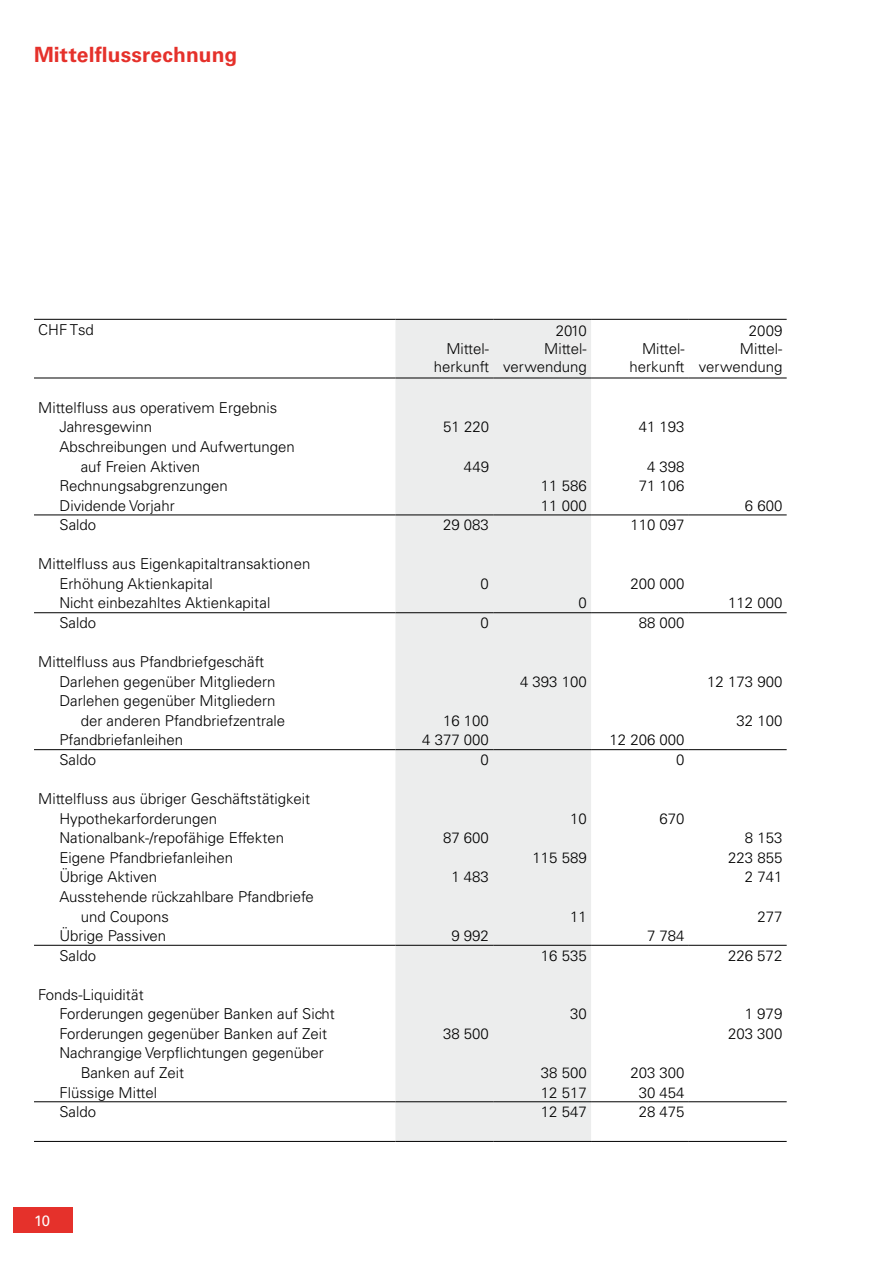
<style>
.page{position:relative;width:893px;height:1263px;background:#fff}
.page>*{position:absolute;margin:0;border:0;box-sizing:border-box;transform-origin:0 0}
.t1{font:700 21px "Univers LT Std";letter-spacing:.005em;color:#e5312b}
.t2{font:300 15px/19.5px "Univers LT Std";color:#000}
.t3{font:15px "Univers LT Std";color:#fff}
</style>
<div class="page">
<div style="left:13px;top:1208px;width:59px;height:25px;background:#e5312b"></div>
<div style="left:395px;top:320px;width:196px;height:821px;background:#eceded"></div>
<hr style="left:34px;top:319px;width:361px;height:1px;background:#000">
<hr style="left:395px;top:319px;width:98px;height:1px;background:#000">
<hr style="left:493px;top:319px;width:98px;height:1px;background:#000">
<hr style="left:591px;top:319px;width:98px;height:1px;background:#000">
<hr style="left:689px;top:319px;width:98px;height:1px;background:#000">
<hr style="left:34px;top:378px;width:361px;height:1px;background:#000">
<hr style="left:395px;top:378px;width:98px;height:1px;background:#000">
<hr style="left:493px;top:378px;width:98px;height:1px;background:#000">
<hr style="left:591px;top:378px;width:98px;height:1px;background:#000">
<hr style="left:689px;top:378px;width:98px;height:1px;background:#000">
<hr style="left:34px;top:514px;width:361px;height:1px;background:#000">
<hr style="left:395px;top:514px;width:98px;height:1px;background:#000">
<hr style="left:493px;top:514px;width:98px;height:1px;background:#000">
<hr style="left:591px;top:514px;width:98px;height:1px;background:#000">
<hr style="left:689px;top:514px;width:98px;height:1px;background:#000">
<hr style="left:34px;top:612px;width:361px;height:1px;background:#000">
<hr style="left:395px;top:612px;width:98px;height:1px;background:#000">
<hr style="left:493px;top:612px;width:98px;height:1px;background:#000">
<hr style="left:591px;top:612px;width:98px;height:1px;background:#000">
<hr style="left:689px;top:612px;width:98px;height:1px;background:#000">
<hr style="left:34px;top:749px;width:361px;height:1px;background:#000">
<hr style="left:395px;top:749px;width:98px;height:1px;background:#000">
<hr style="left:493px;top:749px;width:98px;height:1px;background:#000">
<hr style="left:591px;top:749px;width:98px;height:1px;background:#000">
<hr style="left:689px;top:749px;width:98px;height:1px;background:#000">
<hr style="left:34px;top:945px;width:361px;height:1px;background:#000">
<hr style="left:395px;top:945px;width:98px;height:1px;background:#000">
<hr style="left:493px;top:945px;width:98px;height:1px;background:#000">
<hr style="left:591px;top:945px;width:98px;height:1px;background:#000">
<hr style="left:689px;top:945px;width:98px;height:1px;background:#000">
<hr style="left:34px;top:1141px;width:361px;height:1px;background:#000">
<hr style="left:395px;top:1141px;width:98px;height:1px;background:#000">
<hr style="left:493px;top:1141px;width:98px;height:1px;background:#000">
<hr style="left:591px;top:1141px;width:98px;height:1px;background:#000">
<hr style="left:689px;top:1141px;width:98px;height:1px;background:#000">
<hr style="left:34px;top:1101px;width:361px;height:1px;background:#000">
<hr style="left:395px;top:1101px;width:98px;height:1px;background:#000">
<hr style="left:493px;top:1101px;width:98px;height:1px;background:#000">
<hr style="left:591px;top:1101px;width:98px;height:1px;background:#000">
<hr style="left:689px;top:1101px;width:98px;height:1px;background:#000">
<h1 class="t1" style="left:34px;top:42px;width:205px">Mittelflussrechnung</h1>
<p class="t2" style="left:38px;top:320px;width:57px">CHF Tsd</p>
<p class="t2" style="left:60px;top:398px;width:219px;text-indent:-21px">Mittelfluss aus operativem Ergebnis<br>Jahresgewinn</p>
<p class="t2" style="left:81px;top:437px;width:216px;text-indent:-21px">Abschreibungen und Aufwertungen auf Freien Aktiven</p>
<p class="t2" style="left:434px;top:339px;width:57px;line-height:18px;text-align:right">Mittel&shy;herkunft</p>
<p class="t2" style="left:503px;top:321px;width:85px;line-height:18px;text-align:right">2010<br>Mittel&shy;verwendung</p>
<p class="t2" style="left:629px;top:339px;width:57px;line-height:18px;text-align:right">Mittel&shy;herkunft</p>
<p class="t2" style="left:699px;top:321px;width:85px;line-height:18px;text-align:right">2009<br>Mittel&shy;verwendung</p>
<p class="t2" style="left:443px;top:417px;width:47px">51 220</p>
<p class="t2" style="left:639px;top:417px;width:47px">41 193</p>
<p class="t2" style="left:464px;top:456px;width:27px">449</p>
<p class="t2" style="left:647px;top:456px;width:39px">4 398</p>
<p class="t2" style="left:60px;top:476px;width:170px">Rechnungsabgrenzungen</p>
<p class="t2" style="left:541px;top:476px;width:47px">11 586</p>
<p class="t2" style="left:639px;top:476px;width:47px">71 106</p>
<p class="t2" style="left:60px;top:496px;width:117px">Dividende Vorjahr</p>
<p class="t2" style="left:541px;top:496px;width:47px">11 000</p>
<p class="t2" style="left:745px;top:496px;width:39px">6 600</p>
<p class="t2" style="left:60px;top:515px;width:38px">Saldo</p>
<p class="t2" style="left:443px;top:515px;width:47px">29 083</p>
<p class="t2" style="left:630px;top:515px;width:56px">110 097</p>
<p class="t2" style="left:59px;top:554px;width:252px;text-indent:-21px">Mittelfluss aus Eigenkapitaltransaktionen<br>Erhöhung Aktienkapital</p>
<p class="t2" style="left:481px;top:574px;width:10px">0</p>
<p class="t2" style="left:630px;top:574px;width:56px">200 000</p>
<p class="t2" style="left:59px;top:593px;width:212px">Nicht einbezahltes Aktienkapital</p>
<p class="t2" style="left:578px;top:593px;width:10px">0</p>
<p class="t2" style="left:728px;top:593px;width:56px">112 000</p>
<p class="t2" style="left:59px;top:613px;width:38px">Saldo</p>
<p class="t2" style="left:481px;top:613px;width:10px">0</p>
<p class="t2" style="left:639px;top:613px;width:47px">88 000</p>
<p class="t2" style="left:59px;top:652px;width:217px;text-indent:-21px">Mittelfluss aus Pfandbriefgeschäft<br>Darlehen gegenüber Mitgliedern</p>
<p class="t2" style="left:520px;top:672px;width:68px">4 393 100</p>
<p class="t2" style="left:707px;top:672px;width:77px">12 173 900</p>
<p class="t2" style="left:81px;top:691px;width:206px;text-indent:-21px">Darlehen gegenüber Mitgliedern der anderen Pfandbriefzentrale</p>
<p class="t2" style="left:443px;top:711px;width:47px">16 100</p>
<p class="t2" style="left:736px;top:711px;width:47px">32 100</p>
<p class="t2" style="left:59px;top:730px;width:125px">Pfandbriefanleihen</p>
<p class="t2" style="left:422px;top:730px;width:68px">4 377 000</p>
<p class="t2" style="left:609px;top:730px;width:77px">12 206 000</p>
<p class="t2" style="left:59px;top:750px;width:38px">Saldo</p>
<p class="t2" style="left:481px;top:750px;width:10px">0</p>
<p class="t2" style="left:676px;top:750px;width:10px">0</p>
<p class="t2" style="left:59px;top:789px;width:252px;text-indent:-21px">Mittelfluss aus übriger Geschäftstätigkeit<br>Hypothekarforderungen</p>
<p class="t2" style="left:570px;top:809px;width:18px">10</p>
<p class="t2" style="left:659px;top:809px;width:27px">670</p>
<p class="t2" style="left:59px;top:828px;width:226px">Nationalbank-/repofähige Effekten</p>
<p class="t2" style="left:443px;top:828px;width:47px">87 600</p>
<p class="t2" style="left:745px;top:828px;width:39px">8 153</p>
<p class="t2" style="left:59px;top:848px;width:175px">Eigene Pfandbriefanleihen</p>
<p class="t2" style="left:532px;top:848px;width:56px">115 589</p>
<p class="t2" style="left:728px;top:848px;width:56px">223 855</p>
<p class="t2" style="left:59px;top:867px;width:99px">Übrige Aktiven</p>
<p class="t2" style="left:451px;top:867px;width:39px">1 483</p>
<p class="t2" style="left:745px;top:867px;width:39px">2 741</p>
<p class="t2" style="left:81px;top:887px;width:235px;text-indent:-21px">Ausstehende rückzahlbare Pfandbriefe und Coupons</p>
<p class="t2" style="left:570px;top:906px;width:18px">11</p>
<p class="t2" style="left:757px;top:906px;width:27px">277</p>
<p class="t2" style="left:59px;top:926px;width:108px">Übrige Passiven</p>
<p class="t2" style="left:451px;top:926px;width:39px">9 992</p>
<p class="t2" style="left:647px;top:926px;width:39px">7 784</p>
<p class="t2" style="left:59px;top:945px;width:38px">Saldo</p>
<p class="t2" style="left:541px;top:945px;width:47px">16 535</p>
<p class="t2" style="left:728px;top:945px;width:56px">226 572</p>
<p class="t2" style="left:59px;top:985px;width:277px;text-indent:-21px">Fonds-Liquidität<br>Forderungen gegenüber Banken auf Sicht</p>
<p class="t2" style="left:570px;top:1004px;width:18px">30</p>
<p class="t2" style="left:745px;top:1004px;width:39px">1 979</p>
<p class="t2" style="left:59px;top:1024px;width:269px">Forderungen gegenüber Banken auf Zeit</p>
<p class="t2" style="left:443px;top:1024px;width:47px">38 500</p>
<p class="t2" style="left:728px;top:1024px;width:56px">203 300</p>
<p class="t2" style="left:81px;top:1043px;width:245px;text-indent:-21px">Nachrangige Verpflichtungen gegenüber<br>Banken auf Zeit</p>
<p class="t2" style="left:541px;top:1063px;width:47px">38 500</p>
<p class="t2" style="left:630px;top:1063px;width:56px">203 300</p>
<p class="t2" style="left:59px;top:1082px;width:99px">Flüssige Mittel</p>
<p class="t2" style="left:541px;top:1082px;width:47px">12 517</p>
<p class="t2" style="left:639px;top:1082px;width:47px">30 454</p>
<p class="t2" style="left:59px;top:1102px;width:38px">Saldo</p>
<p class="t2" style="left:541px;top:1102px;width:47px">12 547</p>
<p class="t2" style="left:639px;top:1102px;width:47px">28 475</p>
<p class="t3" style="left:34px;top:1212px;width:18px">10</p>
</div>
